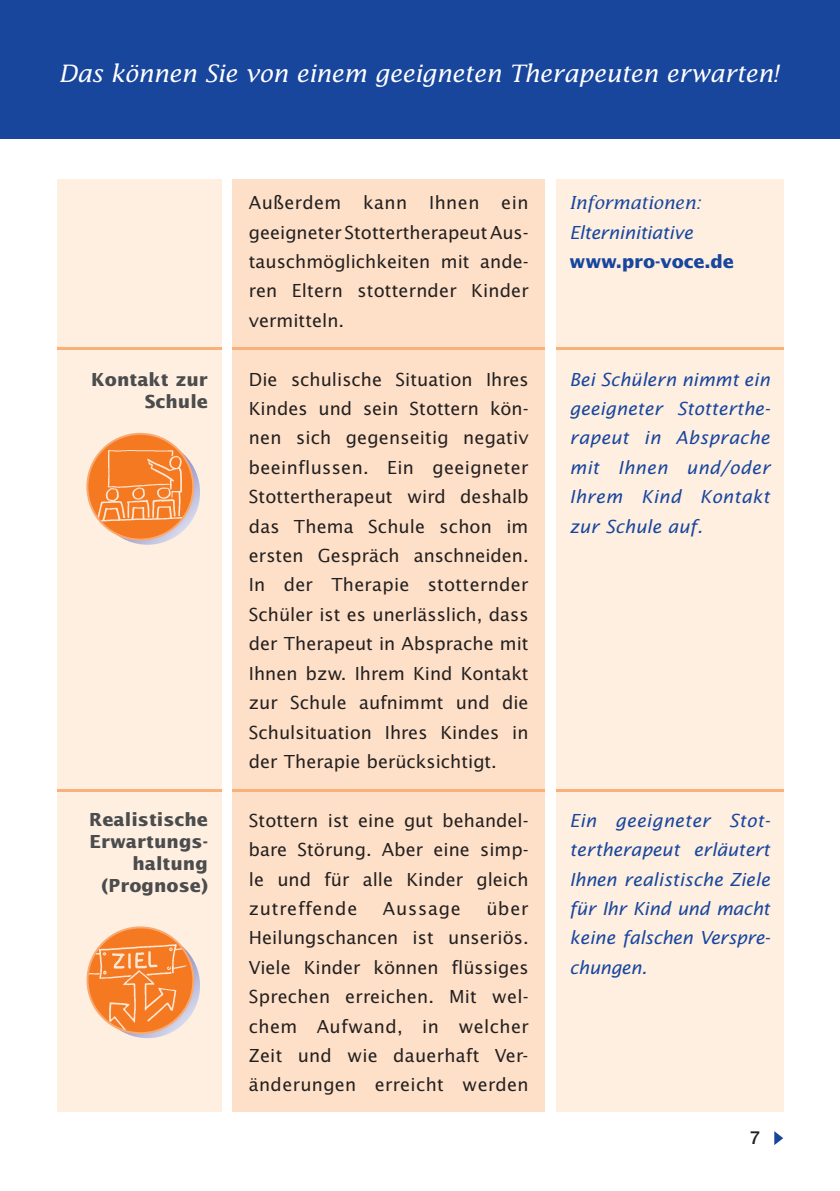
<style>
.page{position:relative;width:840px;height:1191px;background:#fff}
.page>*{position:absolute;margin:0;border:0;box-sizing:border-box;transform-origin:0 0}
.t1{font:italic 24px "Lucida";letter-spacing:-.015em;color:#fff}
.t2{font:18px/29.4px "Lucida Sans";color:#231f20;text-align:justify}
.t3{font:italic 18px/29.4px "Lucida Sans";color:#18469d;text-align:justify}
.t4{font:700 18px/22px "Lucida Sans";color:#4b4c4d;text-align:right}
.t5{font:700 18px "Lucida Sans";letter-spacing:-.01em;color:#18469d}
.t6{font:italic 18px "Lucida";letter-spacing:-.015em;color:#18469d}
.t7{font:18px "Lucida Sans";letter-spacing:.045em;color:#231f20}
.t8{font:500 18px "Helvetica Neue";color:#231f20}
</style>
<div class="page">
<div style="left:57px;top:179px;width:164px;height:932px;background:#feefe1"></div>
<div style="left:556px;top:179px;width:226px;height:932px;background:#feefe1"></div>
<div style="left:232px;top:179px;width:312px;height:932px;background:#fde0c7"></div>
<svg style="left:774px;top:1131px;width:8px;height:14px"></svg>
<hr style="left:57px;top:789px;width:164px;height:2px;background:#fab079">
<hr style="left:232px;top:789px;width:312px;height:2px;background:#fab079">
<hr style="left:556px;top:789px;width:226px;height:2px;background:#fab079">
<hr style="left:57px;top:347px;width:164px;height:2px;background:#fab079">
<hr style="left:232px;top:347px;width:312px;height:2px;background:#fab079">
<hr style="left:556px;top:347px;width:226px;height:2px;background:#fab079">
<div style="left:0;top:0;width:839px;height:139px;background:#18469d"></div>
<svg style="left:95px;top:440px;width:105px;height:105px"></svg>
<div style="left:87px;top:434px;width:106px;height:105px;background:#f47921;border-radius:50%"></div>
<div style="left:86px;top:433px;width:108px;height:107px;border:2px solid #f9a96f;border-radius:50%"></div>
<img style="left:89px;top:440px;width:103px;height:89px">
<svg style="left:95px;top:933px;width:105px;height:105px"></svg>
<svg style="left:87px;top:927px;width:106px;height:106px"></svg>
<img style="left:88px;top:942px;width:103px;height:90px">
<h1 class="t1" style="left:59px;top:59px;width:720px">Das können Sie von einem geeigneten Therapeuten erwarten!</h1>
<p class="t4" style="left:91px;top:368px;width:118px">Kontakt zur<br>Schule</p>
<p class="t4" style="left:89px;top:808px;width:120px">Realistische<br>Erwartungs&shy;haltung (Prognose)</p>
<p class="t2" style="left:249px;top:187px;width:281px">Außerdem kann Ihnen ein ge eigneter Stottertherapeut Aus&shy;tauschmöglichkeiten mit ande&shy;ren Eltern stotternder Kinder vermitteln.</p>
<p class="t2" style="left:249px;top:364px;width:281px">Die schulische Situation Ihres Kindes und sein Stottern kön&shy;nen sich gegenseitig negativ beeinflussen. Ein geeigneter Stottertherapeut wird deshalb das Thema Schule schon im ersten Gespräch anschneiden.<br>In der Therapie stotternder Schüler ist es unerlässlich, dass der Therapeut in Absprache mit Ihnen bzw. Ihrem Kind Kontakt zur Schule aufnimmt und die Schulsituation Ihres Kindes in der Therapie berücksichtigt.</p>
<p class="t2" style="left:249px;top:805px;width:281px">Stottern ist eine gut behandel&shy;bare Störung. Aber eine simp&shy;le und für alle Kinder gleich zutreffende</p>
<p class="t2" style="left:249px;top:893px;width:281px;text-indent:237px">über Heilungschancen ist unseriös.<br>Viele Kinder können flüssiges Sprechen erreichen. Mit wel&shy;chem Aufwand, in welcher Zeit und wie dauerhaft Ver&shy;änderungen erreicht werden</p>
<p class="t7" style="left:383px;top:897px;width:79px">Aussage</p>
<p class="t6" style="left:569px;top:192px;width:133px">Informationen:</p>
<p class="t3" style="left:569px;top:217px;width:125px">Elterninitiative</p>
<p class="t5" style="left:569px;top:251px;width:166px">www.pro-voce.de</p>
<p class="t3" style="left:569px;top:364px;width:202px">Bei Schülern nimmt ein geeigneter Stotterthe&shy;rapeut in Absprache mit Ihnen und/oder Ihrem Kind Kontakt zur Schule auf.</p>
<p class="t3" style="left:569px;top:805px;width:202px">Ein geeigneter Stot&shy;tertherapeut erläutert Ihnen realistische Ziele für Ihr Kind und macht keine falschen Verspre&shy;chungen.</p>
<p class="t8" style="left:749px;top:1127px;width:12px">7</p>
</div>
